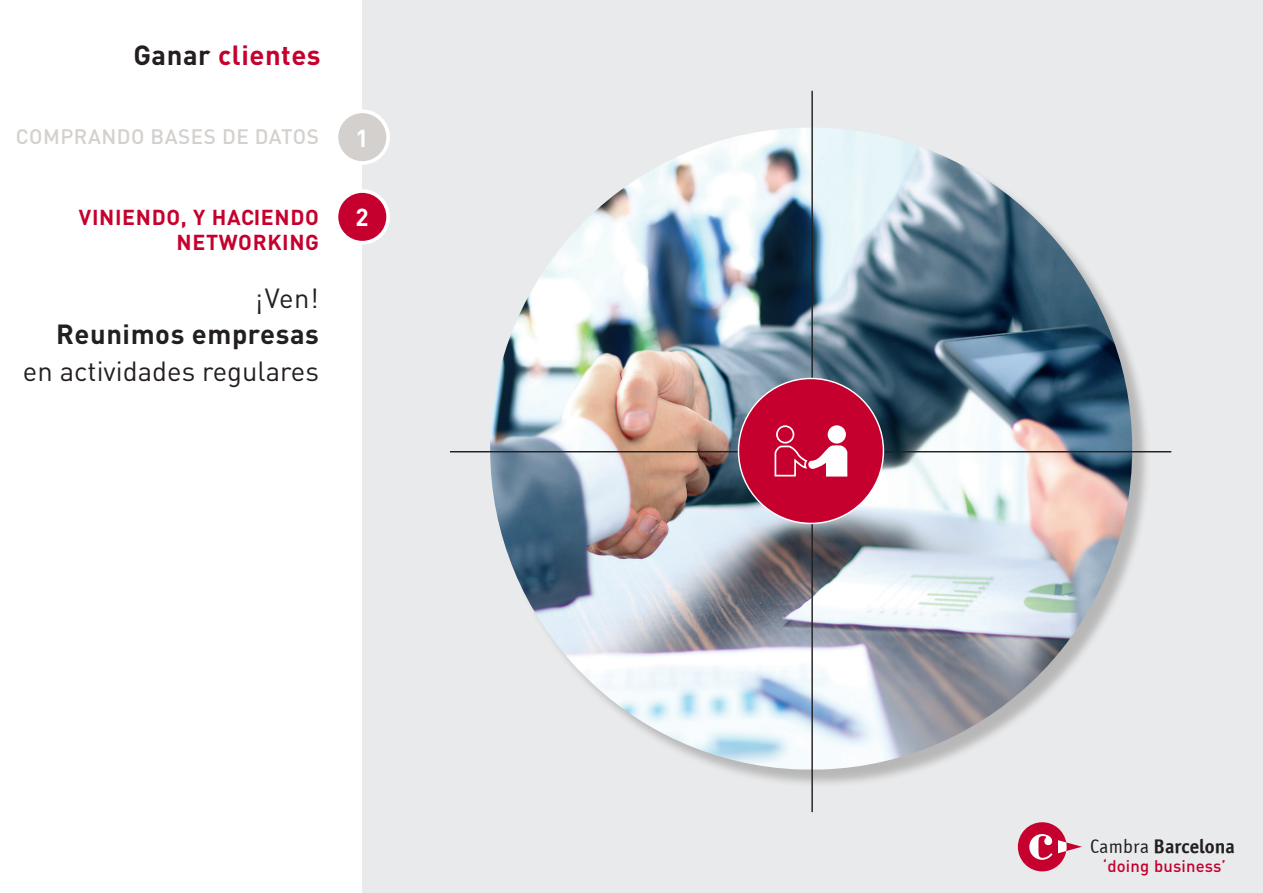
<style>
.page{position:relative;width:1263px;height:893px;background:#fff}
.page>*{position:absolute;margin:0;border:0;box-sizing:border-box;transform-origin:0 0}
.t1{font:27.3px/36.3px "DIN";color:#231f20;text-align:right}
.t2{font:700 27.3px "DIN";letter-spacing:.02em;color:#c5002e}
.t3{font:700 24.3px "DIN";color:#fff}
.t4{font:700 21.3px/25.7px "DIN";letter-spacing:.03em;color:#c5002e;text-align:right}
.t5{font:500 20.7px "DIN";letter-spacing:.025em;color:#d3d0ce}
.t6{font:19.8px "Officina Sans ITCTT Bold";letter-spacing:.005em;color:#231f20}
.t7{font:500 16.65px "DIN";letter-spacing:.01em;color:#c5002e}
.s1{color:#231f20}
.s2{font-weight:700}
.s3{font-family:"Officina Sans ITCTT Book"}
</style>
<div class="page">
<div style="left:362px;top:0;width:901px;height:893px;background:#e9eaeb"></div>
<img style="left:450px;top:91px;width:721px;height:721px">
<div style="left:336px;top:111px;width:52px;height:52px;background:#d3d0ce;border-radius:50%"></div>
<div style="left:335px;top:109px;width:55px;height:56px;border:4px solid #fff;border-radius:50%"></div>
<div style="left:336px;top:191px;width:52px;height:52px;background:#c5002e;border-radius:50%"></div>
<div style="left:335px;top:189px;width:55px;height:56px;border:4px solid #fff;border-radius:50%"></div>
<svg style="left:1018px;top:822px;width:64px;height:49px"></svg>
<p class="t2" style="left:134px;top:37px;width:189px"><span class="s1">Ganar</span> clientes</p>
<p class="t5" style="left:16px;top:123px;width:305px">COMPRANDO BASES DE DATOS</p>
<p class="t4" style="left:79px;top:203px;width:241px">VINIENDO, Y HACIENDO<br>NETWORKING</p>
<p class="t1" style="left:23px;top:280px;width:298px">¡Ven!<br><span class="s2">Reunimos empresas </span>en actividades regulares</p>
<p class="t3" style="left:355px;top:121px;width:15px">1</p>
<p class="t3" style="left:355px;top:201px;width:15px">2</p>
<p class="t6" style="left:1090px;top:833px;width:146px"><span class="s3">Cambra</span> Barcelona</p>
<p class="t7" style="left:1103px;top:854px;width:125px">‘doing business’</p>
</div>
